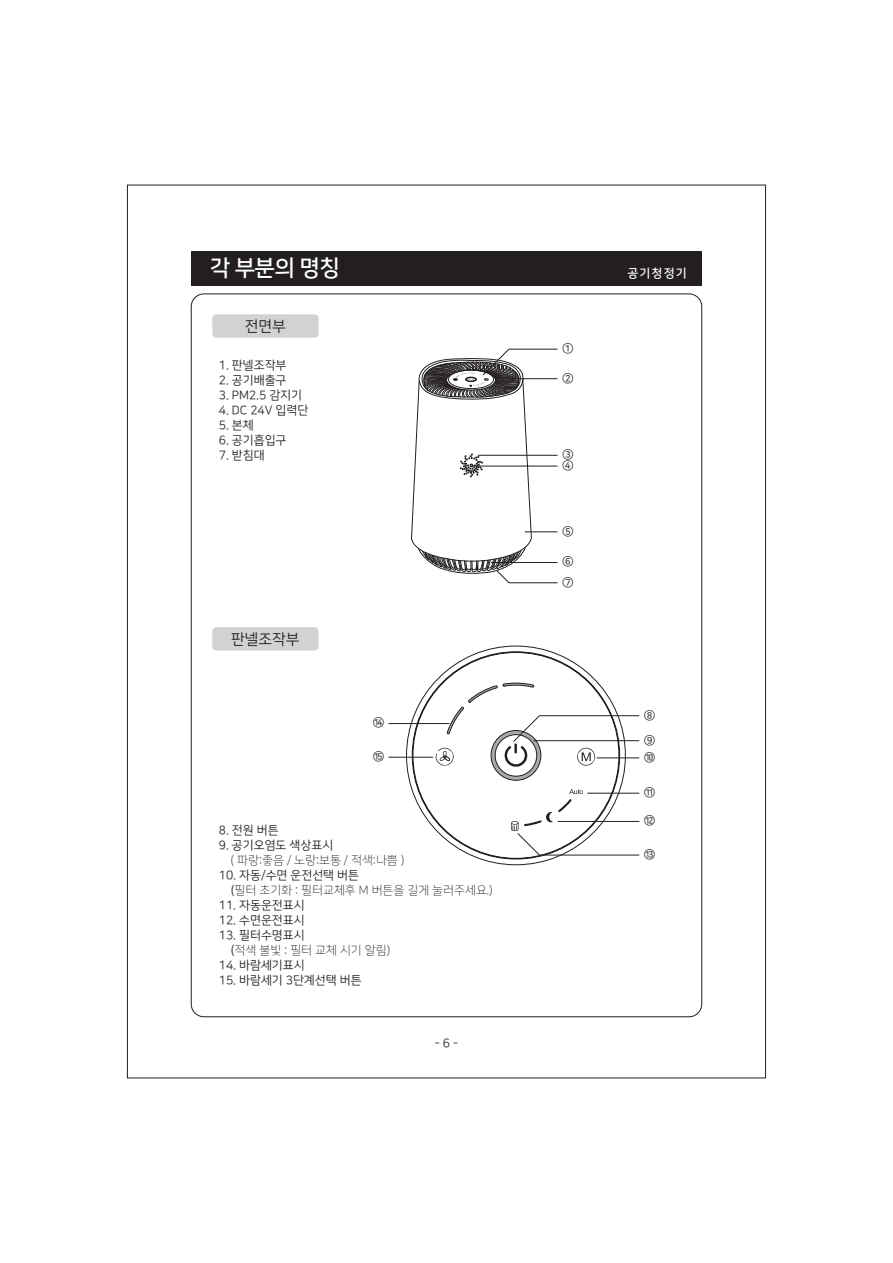
<style>
.page{position:relative;width:893px;height:1263px;background:#fff}
.page>*{position:absolute;margin:0;border:0;box-sizing:border-box;transform-origin:0 0}
.t1{font:22.5px "Nanum Square B";color:#fff}
.t2{font:15px "Nanum Square R";color:#231f20}
.t3{font:12px/10.8px "Nanum Square R";color:#231f20}
.t4{font:12px "Nanum Square L";color:#231f20}
.t5{font:12px "Nanum Square B";letter-spacing:.1em;color:#fff}
.s1{font-family:"Nanum Square R"}
</style>
<div class="page">
<div style="left:191px;top:252px;width:510px;height:34px;background:#231f20"></div>
<div style="left:212px;top:314px;width:106px;height:24px;background:#d1d2d4;border-radius:4px"></div>
<div style="left:212px;top:627px;width:106px;height:24px;background:#d1d2d4;border-radius:4px"></div>
<svg style="left:411px;top:348px;width:147px;height:236px"></svg>
<hr style="left:509px;top:378px;width:48px;height:1px;background:#231f20">
<hr style="left:478px;top:455px;width:79px;height:1px;background:#231f20">
<hr style="left:471px;top:466px;width:86px;height:1px;background:#231f20">
<svg style="left:412px;top:652px;width:228px;height:207px"></svg>
<hr style="left:596px;top:758px;width:43px;height:1px;background:#231f20">
<hr style="left:533px;top:740px;width:106px;height:1px;background:#231f20">
<hr style="left:587px;top:793px;width:52px;height:1px;background:#231f20">
<hr style="left:557px;top:821px;width:82px;height:1px;background:#231f20">
<hr style="left:388px;top:723px;width:61px;height:1px;background:#231f20">
<hr style="left:388px;top:757px;width:45px;height:1px;background:#231f20">
<hr style="left:524px;top:531px;width:33px;height:1px;background:#231f20">
<hr style="left:491px;top:562px;width:66px;height:1px;background:#231f20">
<h1 class="t1" style="left:210px;top:256px;width:132px">각 부분의 명칭</h1>
<p class="t5" style="left:627px;top:267px;width:61px">공기청정기</p>
<p class="t2" style="left:245px;top:318px;width:42px">전면부</p>
<p class="t3" style="left:219px;top:360px;width:69px">1. 판넬조작부</p>
<p class="t3" style="left:219px;top:375px;width:69px">2. 공기배출구</p>
<p class="t3" style="left:219px;top:390px;width:85px">3. PM2.5 감지기</p>
<p class="t3" style="left:219px;top:405px;width:91px">4. DC 24V 입력단</p>
<p class="t3" style="left:219px;top:420px;width:36px">5. 본체</p>
<p class="t3" style="left:219px;top:435px;width:69px">6. 공기흡입구</p>
<p class="t3" style="left:219px;top:450px;width:47px">7. 받침대</p>
<p class="t2" style="left:231px;top:631px;width:70px">판넬조작부</p>
<p class="t3" style="left:373px;top:718px;width:12px">⑭</p>
<p class="t3" style="left:373px;top:751px;width:12px">⑮</p>
<p class="t3" style="left:219px;top:825px;width:61px">8. 전원 버튼</p>
<p class="t3" style="left:219px;top:840px;width:116px">9. 공기오염도 색상표시</p>
<p class="t4" style="left:231px;top:854px;width:175px">( 파랑:좋음 / 노랑:보통 / 적색:나쁨 )</p>
<p class="t3" style="left:219px;top:870px;width:142px">10. 자동/수면 운전선택 버튼</p>
<p class="t4" style="left:231px;top:884px;width:263px"><span class="s1">(</span>필터 초기화 : 필터교체후 M 버튼을 길게 눌러주세요.)</p>
<p class="t3" style="left:219px;top:900px;width:87px">11. 자동운전표시</p>
<p class="t3" style="left:219px;top:915px;width:87px">12. 수면운전표시</p>
<p class="t3" style="left:219px;top:930px;width:87px">13. 필터수명표시</p>
<p class="t4" style="left:231px;top:944px;width:161px"><span class="s1">(</span>적색 불빛 : 필터 교체 시기 알림)</p>
<p class="t3" style="left:219px;top:960px;width:87px">14. 바람세기표시</p>
<p class="t3" style="left:219px;top:975px;width:144px">15. 바람세기 3단계선택 버튼</p>
<p class="t3" style="left:435px;top:1038px;width:25px">- 6 -</p>
<p class="t3" style="left:562px;top:343px;width:12px">①</p>
<p class="t3" style="left:562px;top:373px;width:12px">②</p>
<p class="t3" style="left:562px;top:449px;width:12px">③<br>④</p>
<p class="t3" style="left:562px;top:526px;width:12px">⑤</p>
<p class="t3" style="left:562px;top:557px;width:12px">⑥</p>
<p class="t3" style="left:562px;top:577px;width:12px">⑦</p>
<p class="t3" style="left:644px;top:710px;width:12px">⑧</p>
<p class="t3" style="left:644px;top:735px;width:12px">⑨</p>
<p class="t3" style="left:644px;top:752px;width:12px">⑩</p>
<p class="t3" style="left:644px;top:787px;width:12px">⑪</p>
<p class="t3" style="left:644px;top:815px;width:12px">⑫</p>
<p class="t3" style="left:644px;top:849px;width:12px">⑬</p>
</div>
